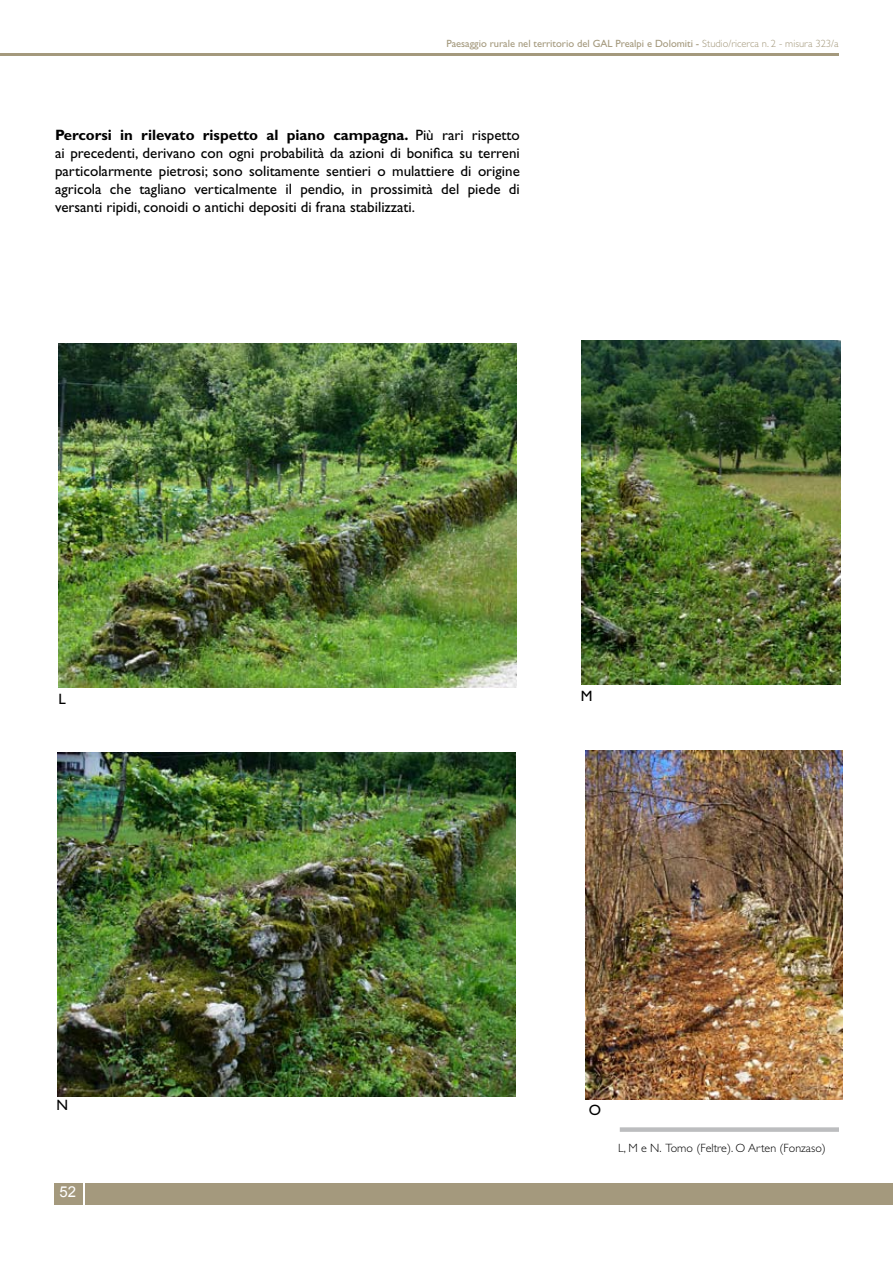
<style>
.page{position:relative;width:893px;height:1263px;background:#fff}
.page>*{position:absolute;margin:0;border:0;box-sizing:border-box;transform-origin:0 0}
.t1{font:15px/18px "Gill Sans";color:#000;text-align:justify}
.t2{font:15px "Arial";color:#fff}
.t3{font:300 12px "Gill Sans";color:#000}
.t4{font:10.5px "Gill Sans";color:#a4997d}
.s1{font-weight:300}
.s2{font-weight:700}
</style>
<div class="page">
<div style="left:86px;top:1183px;width:807px;height:21px;background:#a4997d"></div>
<div style="left:54px;top:1183px;width:29px;height:22px;background:#a4997d"></div>
<hr style="left:0;top:54px;width:839px;height:2px;background:#a4997d">
<img style="left:58px;top:344px;width:458px;height:344px">
<img style="left:581px;top:340px;width:259px;height:344px">
<img style="left:57px;top:752px;width:458px;height:344px">
<img style="left:585px;top:750px;width:257px;height:349px">
<div style="left:620px;top:1127px;width:219px;height:5px;background:#bcbdbf"></div>
<p class="t4" style="left:446px;top:38px;width:394px">Paesaggio rurale nel territorio del GAL Prealpi e Dolomiti - <span class="s1">Studio/ricerca n. 2 - misura 323/a</span></p>
<p class="t1" style="left:55px;top:126px;width:466px"><span class="s2">Percorsi in rilevato rispetto al piano campagna.</span> Più rari rispetto ai precedenti, derivano con ogni probabilità da azioni di bonifica su terreni particolarmente pietrosi; sono solitamente sentieri o mulattiere di origine agricola che tagliano verticalmente il pendio, in prossimità del piede di versanti ripidi, conoidi o antichi depositi di frana stabilizzati.</p>
<p class="t1" style="left:58px;top:689px;width:9px">L</p>
<p class="t1" style="left:581px;top:687px;width:13px">M</p>
<p class="t1" style="left:56px;top:1096px;width:13px">N</p>
<p class="t2" style="left:60px;top:1184px;width:18px">52</p>
<p class="t1" style="left:589px;top:1101px;width:14px">O</p>
<p class="t3" style="left:618px;top:1141px;width:209px">L, M e N. Tomo (Feltre). O Arten (Fonzaso)</p>
</div>
